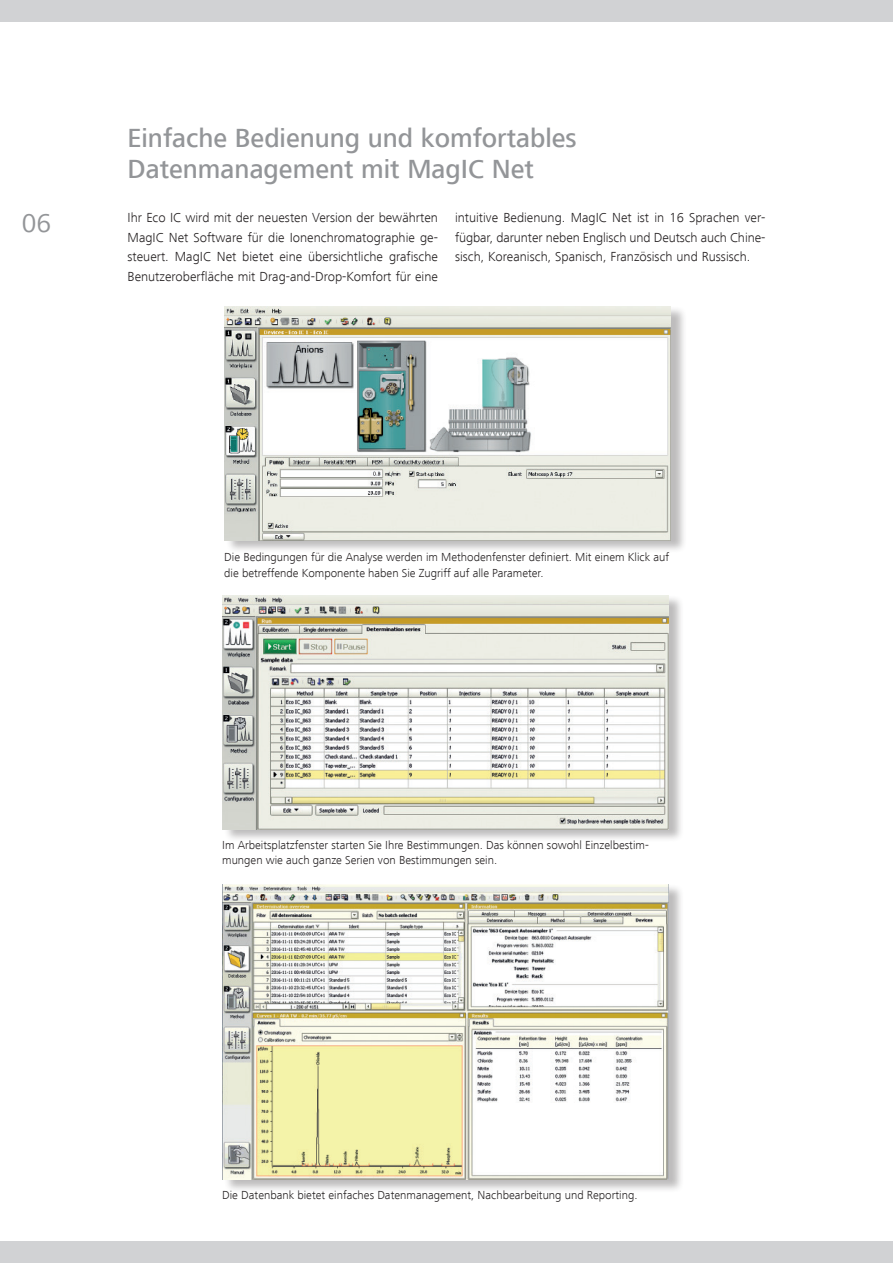
<style>
.page{position:relative;width:893px;height:1263px;background:#fff}
.page>*{position:absolute;margin:0;border:0;box-sizing:border-box;transform-origin:0 0}
.t1{font:500 27px/30.8px "Frutiger Next LT";color:#939598}
.t2{font:27px "Frutiger Next LT";color:#939598}
.t3{font:300 13.5px/19.5px "Frutiger Next LT";color:#231f20;text-align:justify}
.t4{font:300 12px/15.8px "Frutiger Next LT";color:#231f20}
</style>
<div class="page">
<div style="left:0;top:1242px;width:893px;height:21px;background:#d1d2d4"></div>
<div style="left:0;top:0;width:893px;height:21px;background:#d1d2d4"></div>
<div style="left:226px;top:305px;width:461px;height:248px;background:#231f20;opacity:.3"></div>
<img style="left:224px;top:306px;width:447px;height:234px">
<div style="left:223px;top:594px;width:462px;height:248px;background:#231f20;opacity:.3"></div>
<img style="left:222px;top:595px;width:447px;height:234px">
<div style="left:223px;top:883px;width:462px;height:310px;background:#231f20;opacity:.3"></div>
<img style="left:222px;top:884px;width:447px;height:295px">
<h1 class="t1" style="left:128px;top:123px;width:451px">Einfache Bedienung und komfortables<br>Datenmanagement mit MagIC Net</h1>
<h1 class="t2" style="left:22px;top:208px;width:31px">06</h1>
<p class="t3" style="left:128px;top:208px;width:312px">Ihr Eco IC wird mit der neuesten Version der bewährten MagIC Net Software für die Ionenchromatographie ge&shy;steuert. MagIC Net bietet eine übersichtliche grafische Benutzeroberfläche mit Drag-and-Drop-Komfort für eine</p>
<p class="t3" style="left:455px;top:208px;width:312px">intuitive Bedienung. MagIC Net ist in 16 Sprachen ver&shy;fügbar, darunter neben Englisch und Deutsch auch Chine&shy;sisch, Koreanisch, Spanisch, Französisch und Russisch.</p>
<p class="t4" style="left:224px;top:550px;width:446px">Die Bedingungen für die Analyse werden im Methodenfenster definiert. Mit einem Klick auf die betreffende Komponente haben Sie Zugriff auf alle Parameter.</p>
<p class="t4" style="left:222px;top:837px;width:428px">Im Arbeitsplatzfenster starten Sie Ihre Bestimmungen. Das können sowohl Einzelbestim&shy;mungen wie auch ganze Serien von Bestimmungen sein.</p>
<p class="t4" style="left:222px;top:1187px;width:417px">Die Datenbank bietet einfaches Datenmanagement, Nachbearbeitung und Reporting.</p>
</div>
